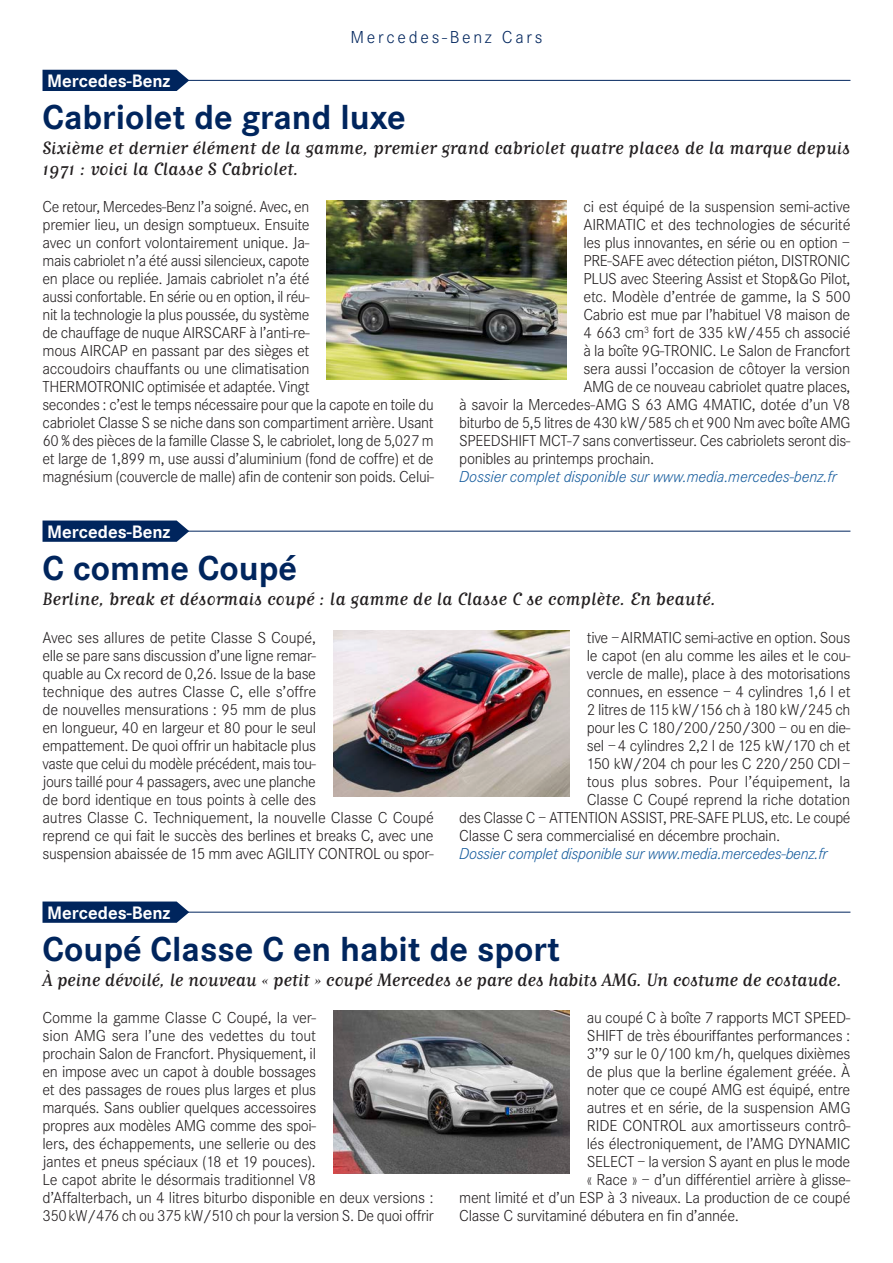
<style>
.page{position:relative;width:893px;height:1263px;background:#fff}
.page>*{position:absolute;margin:0;border:0;box-sizing:border-box;transform-origin:0 0}
.t1{font:700 36px "Corporate S";color:#00255d}
.t2{font:21px/21px "Matrix Script";color:#231f20}
.t3{font:700 18.75px "Corporate S";color:#fff}
.t4{font:300 18px "Corporate S";letter-spacing:.15em;color:#00255d}
.t5{font:300 16.5px/18px "Corporate S";letter-spacing:-.02em;color:#231f20}
.t6{font:italic 300 16.5px "Corporate S";letter-spacing:-.02em;color:#175d9e}
.t7{font:300 16.5px "Corporate S";color:#231f20}
</style>
<div class="page">
<hr style="left:102px;top:80px;width:748px;height:1px;background:#00255d">
<div style="left:43px;top:70px;width:146px;height:21px;background:#00255d"></div>
<img style="left:327px;top:201px;width:239px;height:179px">
<hr style="left:102px;top:912px;width:748px;height:1px;background:#00255d">
<svg style="left:43px;top:901px;width:146px;height:22px;background:#123468"></svg>
<img style="left:333px;top:1010px;width:237px;height:164px">
<hr style="left:102px;top:531px;width:748px;height:1px;background:#00255d">
<svg style="left:43px;top:520px;width:146px;height:22px;background:#123468"></svg>
<img style="left:333px;top:630px;width:237px;height:166px">
<p class="t3" style="left:47px;top:70px;width:125px">Mercedes-Benz</p>
<p class="t4" style="left:351px;top:27px;width:193px">Mercedes-Benz Cars</p>
<h1 class="t1" style="left:43px;top:97px;width:365px">Cabriolet de grand luxe</h1>
<p class="t2" style="left:43px;top:137px;width:809px">Sixième et dernier élément de la gamme, premier grand cabriolet quatre places de la marque depuis<br>1971 : voici la Classe S Cabriolet.</p>
<p class="t5" style="left:43px;top:198px;width:393px">Ce retour, Mercedes-Benz l’a soigné. Avec, en<br>premier lieu, un design somptueux. Ensuite<br>avec un confort volontairement unique. Ja-<br>mais cabriolet n’a été aussi silencieux, capote<br>en place ou repliée. Jamais cabriolet n’a été<br>aussi confortable. En série ou en option, il réu-<br>nit la technologie la plus poussée, du système<br>de chauffage de nuque AIRSCARF à l’anti-re-<br>mous AIRCAP en passant par des sièges et<br>accoudoirs chauffants ou une climatisation<br>THERMOTRONIC optimisée et adaptée. Vingt<br>secondes : c’est le temps nécessaire pour que la capote en toile du cabriolet Classe S se niche dans son compartiment arrière. Usant 60 % des pièces de la famille Classe S, le cabriolet, long de 5,027 m et large de 1,899 m, use aussi d’aluminium (fond de coffre) et de magnésium (couvercle de malle) afin de contenir son poids. Celui-</p>
<p class="t5" style="left:583px;top:198px;width:268px">ci est équipé de la suspension semi-active</p>
<p class="t5" style="left:583px;top:216px;width:269px">AIRMATIC et des technologies de sécurité</p>
<p class="t5" style="left:583px;top:234px;width:269px">les plus innovantes, en série ou en option –</p>
<p class="t5" style="left:583px;top:252px;width:268px">PRE-SAFE avec détection piéton, DISTRONIC</p>
<p class="t5" style="left:583px;top:270px;width:269px">PLUS avec Steering Assist et Stop&amp;Go Pilot,</p>
<p class="t5" style="left:583px;top:288px;width:269px">etc. Modèle d’entrée de gamme, la S 500</p>
<p class="t5" style="left:583px;top:306px;width:268px">Cabrio est mue par l’habituel V8 maison de</p>
<p class="t5" style="left:583px;top:324px;width:269px">4 663 cm<sup>3</sup> fort de 335 kW/455 ch associé</p>
<p class="t5" style="left:583px;top:342px;width:269px">à la boîte 9G-TRONIC. Le Salon de Francfort</p>
<p class="t5" style="left:583px;top:360px;width:268px">sera aussi l’occasion de côtoyer la version</p>
<p class="t5" style="left:583px;top:378px;width:269px">AMG de ce nouveau cabriolet quatre places,</p>
<p class="t5" style="left:459px;top:396px;width:393px">à savoir la Mercedes-AMG S 63 AMG 4MATIC, dotée d’un V8</p>
<p class="t5" style="left:459px;top:414px;width:393px">biturbo de 5,5 litres de 430 kW/585 ch et 900 Nm avec boîte AMG</p>
<p class="t5" style="left:459px;top:432px;width:393px">SPEEDSHIFT MCT-7 sans convertisseur. Ces cabriolets seront dis-</p>
<p class="t5" style="left:459px;top:450px;width:197px">ponibles au printemps prochain.</p>
<p class="t6" style="left:459px;top:467px;width:379px">Dossier complet disponible sur www.media.mercedes-benz.fr</p>
<p class="t3" style="left:47px;top:520px;width:125px">Mercedes-Benz</p>
<h1 class="t1" style="left:43px;top:547px;width:256px">C comme Coupé</h1>
<p class="t2" style="left:43px;top:588px;width:675px">Berline, break et désormais coupé : la gamme de la Classe C se complète. En beauté.</p>
<p class="t5" style="left:43px;top:628px;width:393px">Avec ses allures de petite Classe S Coupé,<br>elle se pare sans discussion d’une ligne remar-<br>quable au Cx record de 0,26. Issue de la base<br>technique des autres Classe C, elle s’offre<br>de nouvelles mensurations : 95 mm de plus<br>en longueur, 40 en largeur et 80 pour le seul<br>empattement. De quoi offrir un habitacle plus<br>vaste que celui du modèle précédent, mais tou-<br>jours taillé pour 4 passagers, avec une planche<br>de bord identique en tous points à celle des<br>autres Classe C. Techniquement, la nouvelle Classe C Coupé reprend ce qui fait le succès des berlines et breaks C, avec une suspension abaissée de 15 mm avec AGILITY CONTROL ou spor-</p>
<p class="t5" style="left:587px;top:628px;width:265px">tive –AIRMATIC semi-active en option. Sous</p>
<p class="t5" style="left:587px;top:646px;width:265px">le capot (en alu comme les ailes et le cou-</p>
<p class="t5" style="left:587px;top:664px;width:265px">vercle de malle), place à des motorisations</p>
<p class="t5" style="left:587px;top:682px;width:265px">connues, en essence – 4 cylindres 1,6 l et</p>
<p class="t5" style="left:587px;top:700px;width:265px">2 litres de 115 kW/156 ch à 180 kW/245 ch</p>
<p class="t5" style="left:587px;top:718px;width:265px">pour les C 180/200/250/300 – ou en die-</p>
<p class="t5" style="left:587px;top:736px;width:265px">sel –4 cylindres 2,2 l de 125 kW/170 ch et</p>
<p class="t5" style="left:587px;top:754px;width:265px">150 kW/204 ch pour les C 220/250 CDI–</p>
<p class="t7" style="left:587px;top:772px;width:265px">tous plus sobres. Pour l’équipement, la</p>
<p class="t5" style="left:587px;top:790px;width:265px">Classe C Coupé reprend la riche dotation</p>
<p class="t5" style="left:459px;top:808px;width:393px">des Classe C – ATTENTION ASSIST, PRE-SAFE PLUS, etc. Le coupé</p>
<p class="t5" style="left:459px;top:826px;width:322px">Classe C sera commercialisé en décembre prochain.</p>
<p class="t6" style="left:459px;top:844px;width:370px">Dossier complet disponible sur www.media.mercedes-benz.fr</p>
<p class="t3" style="left:47px;top:901px;width:125px">Mercedes-Benz</p>
<h1 class="t1" style="left:43px;top:928px;width:519px">Coupé Classe C en habit de sport</h1>
<p class="t2" style="left:43px;top:969px;width:801px">À peine dévoilé, le nouveau « petit » coupé Mercedes se pare des habits AMG. Un costume de costaude.</p>
<p class="t5" style="left:43px;top:1009px;width:393px">Comme la gamme Classe C Coupé, la ver-<br>sion AMG sera l’une des vedettes du tout<br>prochain Salon de Francfort. Physiquement, il<br>en impose avec un capot à double bossages<br>et des passages de roues plus larges et plus<br>marqués. Sans oublier quelques accessoires<br>propres aux modèles AMG comme des spoi-<br>lers, des échappements, une sellerie ou des<br>jantes et pneus spéciaux (18 et 19 pouces).<br>Le capot abrite le désormais traditionnel V8<br>d’Affalterbach, un 4 litres biturbo disponible en deux versions :<br>350 kW/476 ch ou 375 kW/510 ch pour la version S. De quoi offrir</p>
<p class="t5" style="left:587px;top:1009px;width:265px">au coupé C à boîte 7 rapports MCT SPEED-</p>
<p class="t5" style="left:587px;top:1027px;width:265px">SHIFT de très ébouriffantes performances :</p>
<p class="t5" style="left:587px;top:1045px;width:265px">3’’9 sur le 0/100 km/h, quelques dixièmes</p>
<p class="t5" style="left:587px;top:1063px;width:265px">de plus que la berline également gréée. À</p>
<p class="t5" style="left:587px;top:1081px;width:265px">noter que ce coupé AMG est équipé, entre</p>
<p class="t5" style="left:587px;top:1099px;width:265px">autres et en série, de la suspension AMG</p>
<p class="t5" style="left:587px;top:1117px;width:265px">RIDE CONTROL aux amortisseurs contrô-</p>
<p class="t5" style="left:587px;top:1135px;width:265px">lés électroniquement, de l’AMG DYNAMIC</p>
<p class="t5" style="left:587px;top:1153px;width:265px">SELECT – la version S ayant en plus le mode</p>
<p class="t5" style="left:587px;top:1171px;width:265px">« Race » – d’un différentiel arrière à glisse-</p>
<p class="t5" style="left:459px;top:1189px;width:393px">ment limité et d’un ESP à 3 niveaux. La production de ce coupé</p>
<p class="t5" style="left:459px;top:1207px;width:281px">Classe C survitaminé débutera en fin d’année.</p>
</div>
